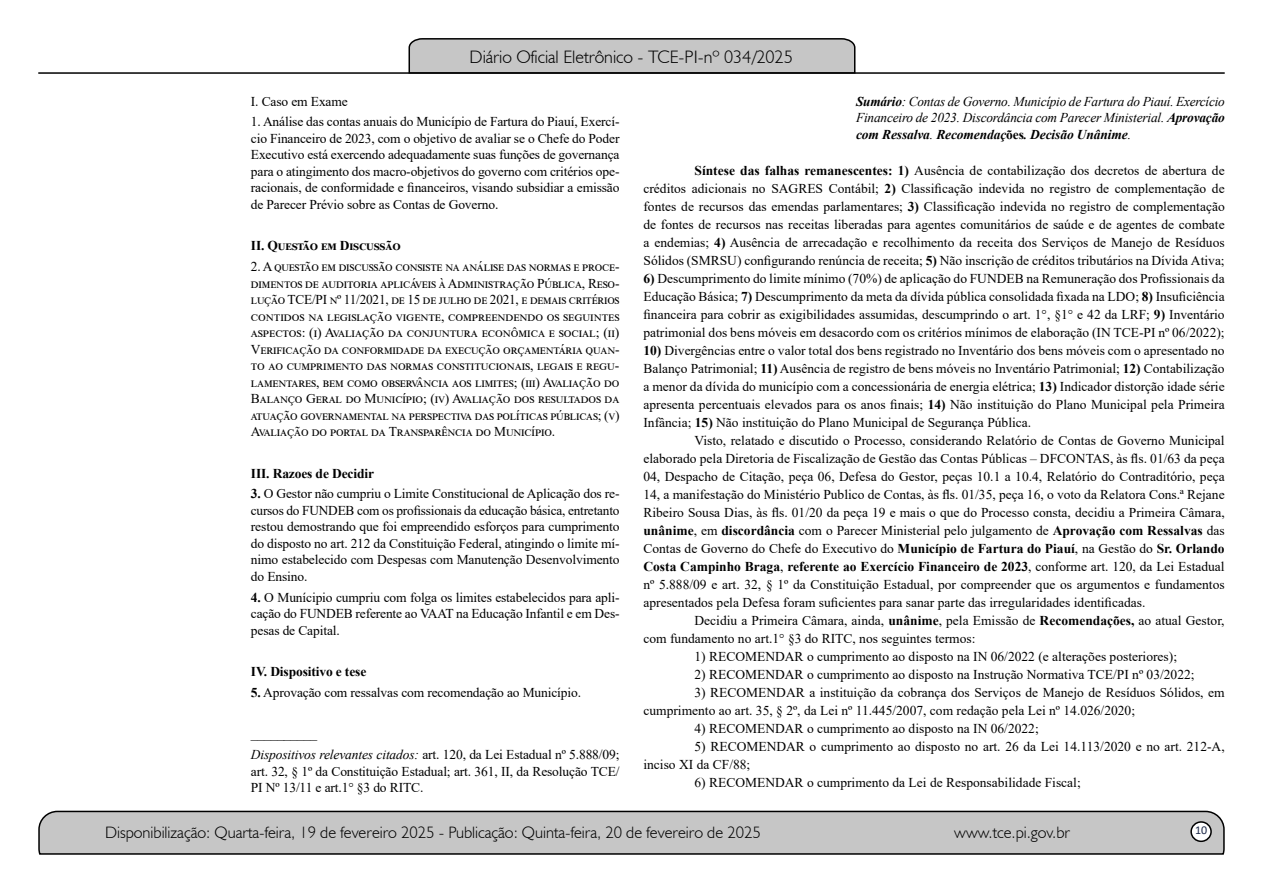
<style>
.page{position:relative;width:1263px;height:893px;background:#fff}
.page>*{position:absolute;margin:0;border:0;box-sizing:border-box;transform-origin:0 0}
.t1{font:300 18px "Humanist 521 BT";color:#000}
.t2{font:300 16.5px "Humanist 521 BT";color:#000}
.t3{font:13.5px/18px "Times New Roman";color:#000;text-align:justify}
.t4{font:italic 13.5px/16.5px "Times New Roman";letter-spacing:-.015em;color:#000;text-align:justify}
.t5{font:700 13.5px "Times New Roman";letter-spacing:-.01em;color:#000}
.t6{font:12px "Calibri";color:#212d4c}
.s1{font-weight:700}
.s2{font-style:italic}
.s3{font-weight:700;font-style:normal}
</style>
<div class="page">
<svg style="left:38px;top:810px;width:1187px;height:45px;background:#b9b9b9"></svg>
<div style="left:1191px;top:822px;width:20px;height:19px;background:#fff;border-radius:50%"></div>
<div style="left:1190px;top:821px;width:22px;height:21px;border:2px solid #000;border-radius:50%"></div>
<hr style="left:38px;top:72px;width:1187px;height:2px;background:#000">
<svg style="left:408px;top:38px;width:448px;height:36px;background:#b3b3b3"></svg>
<h1 class="t1" style="left:469px;top:46px;width:325px">Diário Oficial Eletrônico - TCE-PI-nº 034/2025</h1>
<p class="t3" style="left:251px;top:92px;width:98px">I. Caso em Exame</p>
<p class="t3" style="left:251px;top:113px;width:370px;line-height:16.5px">1. Análise das contas anuais do Município de Fartura do Piauí, Exercí&shy;cio Financeiro de 2023, com o objetivo de avaliar se o Chefe do Poder Executivo está exercendo adequadamente suas funções de governança para o atingimento dos macro-objetivos do governo com critérios ope&shy;racionais, de conformidade e financeiros, visando subsidiar a emissão de Parecer Prévio sobre as Contas de Governo.</p>
<p class="t5" style="left:251px;top:236px;width:151px">II. Questão em Discussão</p>
<p class="t3" style="left:251px;top:258px;width:370px;line-height:16.5px">2. A questão em discussão consiste na análise das normas e proce&shy;dimentos de auditoria aplicáveis à Administração Pública, Reso&shy;lução TCE/PI nº 11/2021, de 15 de julho de 2021, e demais critérios contidos na legislação vigente, compreendendo os seguintes aspectos: (i) Avaliação da conjuntura econômica e social; (ii)<br>Verificação da conformidade da execução orçamentária quan&shy;to ao cumprimento das normas constitucionais, legais e regu&shy;lamentares, bem como observância aos limites; (iii) Avaliação do Balanço Geral do Município; (iv) Avaliação dos resultados da atuação governamental na perspectiva das políticas públicas; (v)<br>Avaliação do portal da Transparência do Município.</p>
<p class="t5" style="left:251px;top:463px;width:125px">III. Razoes de Decidir</p>
<p class="t3" style="left:251px;top:485px;width:370px;line-height:16.5px"><span class="s1">3.</span> O Gestor não cumpriu o Limite Constitucional de Aplicação dos re&shy;cursos do FUNDEB com os profissionais da educação básica, entretanto restou demostrando que foi empreendido esforços para cumprimento do disposto no art. 212 da Constituição Federal, atingindo o limite mí&shy;nimo estabelecido com Despesas com Manutenção Desenvolvimento do Ensino.</p>
<p class="t3" style="left:251px;top:588px;width:370px;line-height:16.5px"><span class="s1">4.</span> O Munícipio cumpriu com folga os limites estabelecidos para apli&shy;cação do FUNDEB referente ao VAAT na Educação Infantil e em Des&shy;pesas de Capital.</p>
<p class="t5" style="left:251px;top:662px;width:117px">IV. Dispositivo e tese</p>
<p class="t3" style="left:251px;top:683px;width:332px"><span class="s1">5.</span> Aprovação com ressalvas com recomendação ao Município.</p>
<p class="t3" style="left:251px;top:723px;width:370px;line-height:20.7px">__________<br><span class="s2">Dispositivos relevantes citados:</span> art. 120, da Lei Estadual nº 5.888/09;</p>
<p class="t3" style="left:251px;top:762px;width:370px;line-height:16.5px">art. 32, § 1º da Constituição Estadual; art. 361, II, da Resolução TCE/<br>PI Nº 13/11 e art.1° §3 do RITC.</p>
<p class="t4" style="left:856px;top:93px;width:370px"><span class="s1">Sumário</span>: Contas de Governo. Município de Fartura do Piauí. Exercício Financeiro de 2023. Discordância com Parecer Ministerial. <span class="s1">Aprovação com Ressalva</span>. <span class="s1">Recomendaç</span><span class="s3">ões</span><span class="s1">. Decisão Unânime</span>.</p>
<p class="t3" style="left:643px;top:161px;width:583px;text-indent:51px"><span class="s1">Síntese das falhas remanescentes: 1)</span> Ausência de contabilização dos decretos de abertura de créditos adicionais no SAGRES Contábil; <span class="s1">2)</span> Classificação indevida no registro de complementação de fontes de recursos das emendas parlamentares; <span class="s1">3)</span> Classificação indevida no registro de complementação de fontes de recursos nas receitas liberadas para agentes comunitários de saúde e de agentes de combate a endemias; <span class="s1">4)</span> Ausência de arrecadação e recolhimento da receita dos Serviços de Manejo de Resíduos Sólidos (SMRSU) configurando renúncia de receita; <span class="s1">5)</span> Não inscrição de créditos tributários na Dívida Ativa;</p>
<p class="t3" style="left:643px;top:269px;width:583px"><span class="s1">6)</span> Descumprimento do limite mínimo (70%) de aplicação do FUNDEB na Remuneração dos Profissionais da Educação Básica; <span class="s1">7)</span> Descumprimento da meta da dívida pública consolidada fixada na LDO; <span class="s1">8)</span> Insuficiência financeira para cobrir as exigibilidades assumidas, descumprindo o art. 1°, §1° e 42 da LRF; <span class="s1">9)</span> Inventário patrimonial dos bens móveis em desacordo com os critérios mínimos de elaboração (IN TCE-PI nº 06/2022);</p>
<p class="t3" style="left:643px;top:341px;width:583px"><span class="s1">10)</span> Divergências entre o valor total dos bens registrado no Inventário dos bens móveis com o apresentado no Balanço Patrimonial; <span class="s1">11)</span> Ausência de registro de bens móveis no Inventário Patrimonial; <span class="s1">12)</span> Contabilização a menor da dívida do município com a concessionária de energia elétrica; <span class="s1">13)</span> Indicador distorção idade série apresenta percentuais elevados para os anos finais; <span class="s1">14)</span> Não instituição do Plano Municipal pela Primeira Infância; <span class="s1">15)</span> Não instituição do Plano Municipal de Segurança Pública.</p>
<p class="t3" style="left:643px;top:431px;width:583px;text-indent:51px">Visto, relatado e discutido o Processo, considerando Relatório de Contas de Governo Municipal elaborado pela Diretoria de Fiscalização de Gestão das Contas Públicas – DFCONTAS, às fls. 01/63 da peça 04, Despacho de Citação, peça 06, Defesa do Gestor, peças 10.1 a 10.4, Relatório do Contraditório, peça 14, a manifestação do Ministério Publico de Contas, às fls. 01/35, peça 16, o voto da Relatora Cons.ª Rejane Ribeiro Sousa Dias, às fls. 01/20 da peça 19 e mais o que do Processo consta, decidiu a Primeira Câmara, <span class="s1">unânime</span>, em <span class="s1">discordância</span> com o Parecer Ministerial pelo julgamento de <span class="s1">Aprovação com Ressalvas</span> das Contas de Governo do Chefe do Executivo do <span class="s1">Município de Fartura do Piauí</span>, na Gestão do <span class="s1">Sr. Orlando Costa Campinho Braga</span>, <span class="s1">referente ao Exercício Financeiro de 2023</span>, conforme art. 120, da Lei Estadual nº 5.888/09 e art. 32, § 1º da Constituição Estadual, por compreender que os argumentos e fundamentos apresentados pela Defesa foram suficientes para sanar parte das irregularidades identificadas.</p>
<p class="t3" style="left:643px;top:611px;width:583px;text-indent:51px">Decidiu a Primeira Câmara, ainda, <span class="s1">unânime</span>, pela Emissão de <span class="s1">Recomendações,</span> ao atual Gestor, com fundamento no art.1° §3 do RITC, nos seguintes termos:</p>
<p class="t3" style="left:694px;top:647px;width:484px">1) RECOMENDAR o cumprimento ao disposto na IN 06/2022 (e alterações posteriores);</p>
<p class="t3" style="left:694px;top:665px;width:502px">2) RECOMENDAR o cumprimento ao disposto na Instrução Normativa TCE/PI nº 03/2022;</p>
<p class="t3" style="left:643px;top:683px;width:583px;text-indent:51px">3) RECOMENDAR a instituição da cobrança dos Serviços de Manejo de Resíduos Sólidos, em cumprimento ao art. 35, § 2º, da Lei nº 11.445/2007, com redação pela Lei nº 14.026/2020;</p>
<p class="t3" style="left:694px;top:719px;width:346px">4) RECOMENDAR o cumprimento ao disposto na IN 06/2022;</p>
<p class="t3" style="left:643px;top:737px;width:583px;text-indent:51px">5) RECOMENDAR o cumprimento ao disposto no art. 26 da Lei 14.113/2020 e no art. 212-A, inciso XI da CF/88;</p>
<p class="t3" style="left:694px;top:773px;width:388px">6) RECOMENDAR o cumprimento da Lei de Responsabilidade Fiscal;</p>
<p class="t2" style="left:105px;top:822px;width:657px">Disponibilização: Quarta-feira, 19 de fevereiro 2025 - Publicação: Quinta-feira, 20 de fevereiro de 2025</p>
<p class="t2" style="left:954px;top:822px;width:117px">www.tce.pi.gov.br</p>
<p class="t6" style="left:1195px;top:821px;width:14px">10</p>
</div>
